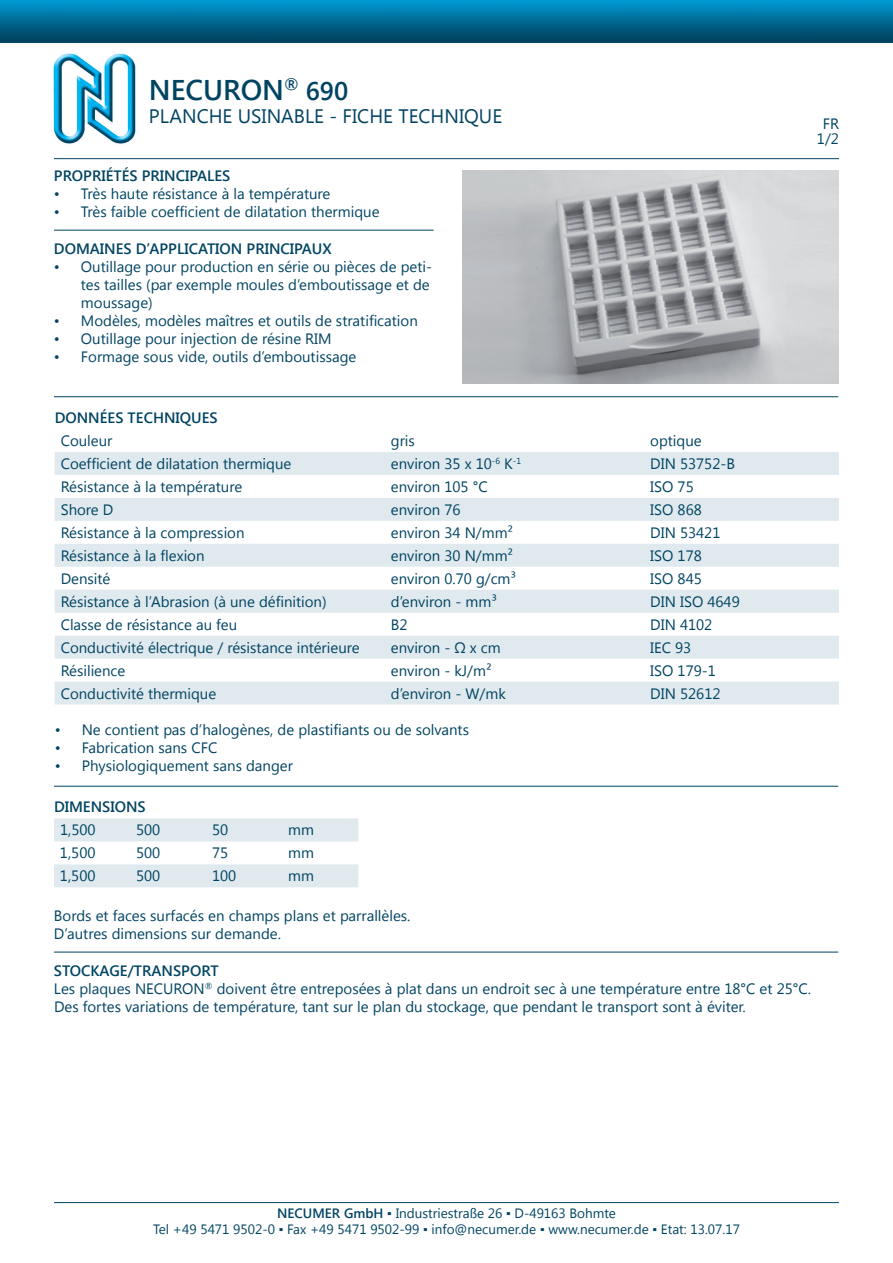
<style>
.page{position:relative;width:893px;height:1263px;background:#fff}
.page>*{position:absolute;margin:0;border:0;box-sizing:border-box;transform-origin:0 0}
.t1{font:600 28.5px "Segoe UI";color:#004462}
.t2{font:19.5px "Segoe UI";color:#004462}
.t3{font:15px/18px "Segoe UI";color:#004462}
.t4{font:600 15px "Segoe UI";color:#004462}
.t5{font:13.5px/16.2px "Segoe UI";color:#004462;text-align:center}
.s1{font-size:25.5px}
.s2{font-weight:600}
.s3{font-weight:700}
</style>
<div class="page">
<img style="left:53px;top:53px;width:83px;height:91px">
<img style="left:0;top:0;width:893px;height:43px">
<hr style="left:54px;top:158px;width:785px;height:1px;background:#004462">
<hr style="left:54px;top:1202px;width:785px;height:1px;background:#004462">
<img style="left:462px;top:170px;width:377px;height:214px">
<svg style="left:54px;top:818px;width:304px;height:69px"></svg>
<hr style="left:54px;top:230px;width:380px;height:1px;background:#004462">
<hr style="left:54px;top:396px;width:784px;height:1px;background:#004462">
<hr style="left:54px;top:786px;width:784px;height:1px;background:#004462">
<hr style="left:54px;top:952px;width:784px;height:1px;background:#004462">
<svg style="left:55px;top:452px;width:784px;height:252px;fill:#dfe9ee"></svg>
<h1 class="t1" style="left:149px;top:70px;width:201px">NECURON<sup>®</sup> <span class="s1">690</span></h1>
<h2 class="t2" style="left:149px;top:103px;width:355px">PLANCHE USINABLE - FICHE TECHNIQUE</h2>
<p class="t4" style="left:54px;top:165px;width:178px">PROPRIÉTÉS PRINCIPALES</p>
<p class="t3" style="left:54px;top:184px;width:278px">• Très haute résistance à la température</p>
<p class="t3" style="left:54px;top:202px;width:327px">• Très faible coefficient de dilatation thermique</p>
<p class="t4" style="left:54px;top:238px;width:279px">DOMAINES D’APPLICATION PRINCIPAUX</p>
<p class="t3" style="left:81px;top:257px;width:353px;text-indent:-27px">• Outillage pour production en série ou pièces de peti&shy;tes tailles (par exemple moules d’emboutissage et de moussage)</p>
<p class="t3" style="left:54px;top:311px;width:365px">• Modèles, modèles maîtres et outils de stratification</p>
<p class="t3" style="left:54px;top:329px;width:279px">• Outillage pour injection de résine RIM</p>
<p class="t3" style="left:54px;top:347px;width:304px">• Formage sous vide, outils d’emboutissage</p>
<p class="t4" style="left:55px;top:407px;width:164px">DONNÉES TECHNIQUES</p>
<p class="t3" style="left:61px;top:431px;width:53px">Couleur</p>
<p class="t3" style="left:391px;top:431px;width:26px">gris</p>
<p class="t3" style="left:650px;top:431px;width:53px">optique</p>
<p class="t3" style="left:61px;top:454px;width:232px">Coefficient de dilatation thermique</p>
<p class="t3" style="left:391px;top:454px;width:132px">environ 35 x 10<sup>-6</sup> K<sup>-1</sup></p>
<p class="t3" style="left:650px;top:454px;width:86px">DIN 53752-B</p>
<p class="t3" style="left:61px;top:477px;width:183px">Résistance à la température</p>
<p class="t3" style="left:391px;top:477px;width:98px">environ 105 °C</p>
<p class="t3" style="left:650px;top:477px;width:45px">ISO 75</p>
<p class="t3" style="left:61px;top:500px;width:54px">Shore D</p>
<p class="t3" style="left:391px;top:500px;width:71px">environ 76</p>
<p class="t3" style="left:650px;top:500px;width:53px">ISO 868</p>
<p class="t3" style="left:61px;top:523px;width:185px">Résistance à la compression</p>
<p class="t3" style="left:391px;top:523px;width:124px">environ 34 N/mm²</p>
<p class="t3" style="left:650px;top:523px;width:72px">DIN 53421</p>
<p class="t3" style="left:61px;top:546px;width:145px">Résistance à la flexion</p>
<p class="t3" style="left:391px;top:546px;width:124px">environ 30 N/mm²</p>
<p class="t3" style="left:650px;top:546px;width:53px">ISO 178</p>
<p class="t3" style="left:61px;top:569px;width:51px">Densité</p>
<p class="t3" style="left:391px;top:569px;width:127px">environ 0.70 g/cm³</p>
<p class="t3" style="left:650px;top:569px;width:53px">ISO 845</p>
<p class="t3" style="left:61px;top:592px;width:267px">Résistance à l’Abrasion (à une définition)</p>
<p class="t3" style="left:391px;top:592px;width:108px">d’environ - mm³</p>
<p class="t3" style="left:650px;top:592px;width:91px">DIN ISO 4649</p>
<p class="t3" style="left:61px;top:615px;width:178px">Classe de résistance au feu</p>
<p class="t3" style="left:391px;top:615px;width:18px">B2</p>
<p class="t3" style="left:650px;top:615px;width:64px">DIN 4102</p>
<p class="t3" style="left:61px;top:638px;width:300px">Conductivité électrique / résistance intérieure</p>
<p class="t3" style="left:391px;top:638px;width:111px">environ - Ω x cm</p>
<p class="t3" style="left:650px;top:638px;width:43px">IEC 93</p>
<p class="t3" style="left:61px;top:661px;width:66px">Résilience</p>
<p class="t3" style="left:391px;top:661px;width:102px">environ - kJ/m²</p>
<p class="t3" style="left:650px;top:661px;width:67px">ISO 179-1</p>
<p class="t3" style="left:61px;top:683px;width:157px">Conductivité thermique</p>
<p class="t3" style="left:391px;top:683px;width:117px">d’environ - W/mk</p>
<p class="t3" style="left:650px;top:683px;width:72px">DIN 52612</p>
<p class="t3" style="left:55px;top:720px;width:416px">• Ne contient pas d’halogènes, de plastifiants ou de solvants</p>
<p class="t3" style="left:55px;top:738px;width:164px">• Fabrication sans CFC</p>
<p class="t3" style="left:55px;top:756px;width:240px">• Physiologiquement sans danger</p>
<p class="t4" style="left:54px;top:797px;width:93px">DIMENSIONS</p>
<p class="t3" style="left:60px;top:820px;width:37px">1,500</p>
<p class="t3" style="left:136px;top:820px;width:26px">500</p>
<p class="t3" style="left:212px;top:820px;width:18px">50</p>
<p class="t3" style="left:288px;top:820px;width:27px">mm</p>
<p class="t3" style="left:60px;top:843px;width:37px">1,500</p>
<p class="t3" style="left:136px;top:843px;width:26px">500</p>
<p class="t3" style="left:212px;top:843px;width:18px">75</p>
<p class="t3" style="left:288px;top:843px;width:27px">mm</p>
<p class="t3" style="left:60px;top:866px;width:37px">1,500</p>
<p class="t3" style="left:136px;top:866px;width:26px">500</p>
<p class="t3" style="left:212px;top:866px;width:26px">100</p>
<p class="t3" style="left:288px;top:866px;width:27px">mm</p>
<p class="t3" style="left:54px;top:906px;width:358px">Bords et faces surfacés en champs plans et parrallèles.<br>D’autres dimensions sur demande.</p>
<p class="t3" style="left:817px;top:115px;width:24px;line-height:15px;text-align:center">FR<br>1/2</p>
<p class="t3" style="left:54px;top:961px;width:759px"><span class="s2">STOCKAGE/TRANSPORT<br></span>Les plaques NECURON<sup>®</sup> doivent être entreposées à plat dans un endroit sec à une température entre 18°C et 25°C.<br>Des fortes variations de température, tant sur le plan du stockage, que pendant le transport sont à éviter.</p>
<p class="t5" style="left:153px;top:1204px;width:588px"><span class="s2">NECUMER GmbH</span> <span class="s3">▪</span> Industriestraße 26 ▪ D-49163 Bohmte<br>Tel +49 5471 9502-0 ▪ Fax +49 5471 9502-99 ▪ info@necumer.de ▪ www.necumer.de <span class="s3">▪</span> Etat: 13.07.17</p>
</div>
